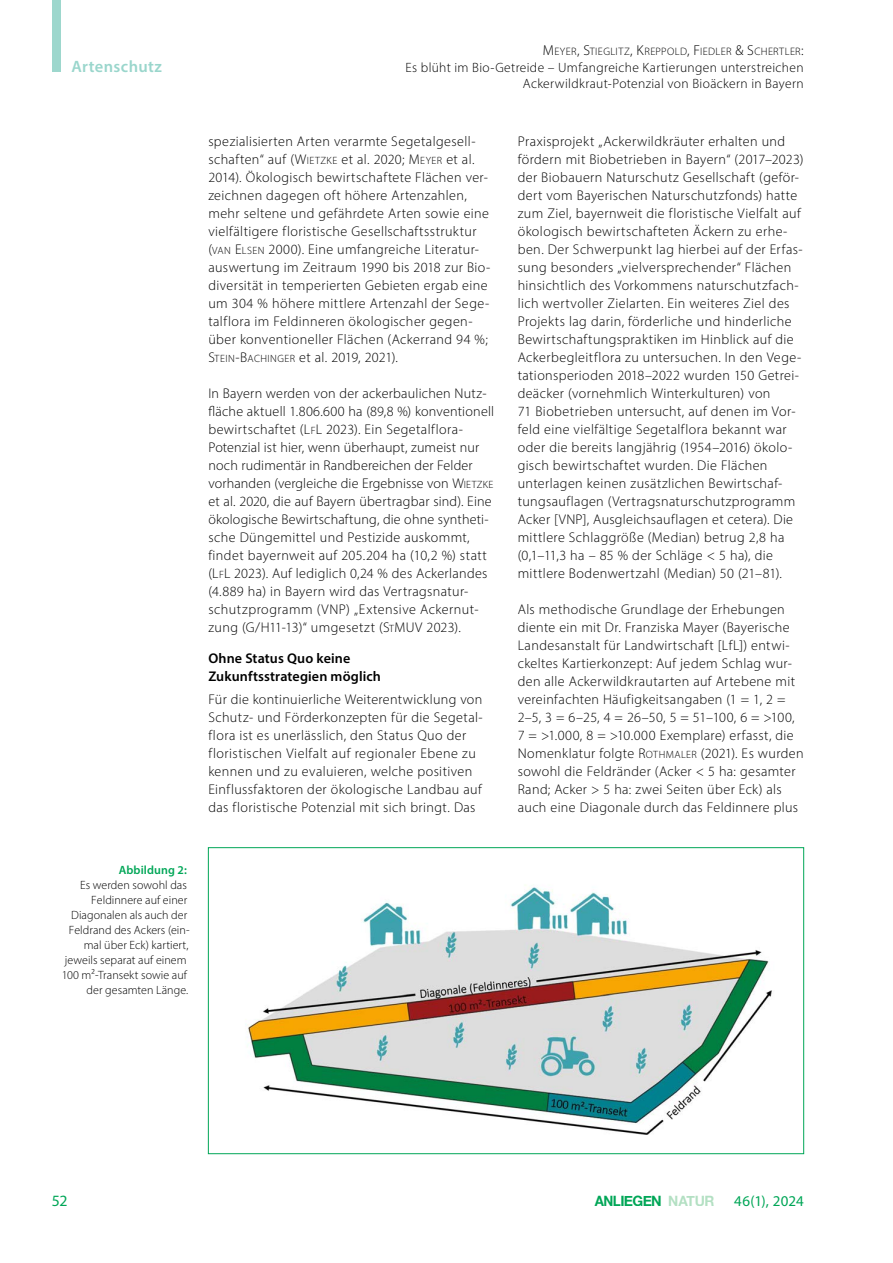
<style>
.page{position:relative;width:893px;height:1263px;background:#fff}
.page>*{position:absolute;margin:0;border:0;box-sizing:border-box;transform-origin:0 0}
.t1{font:600 16.5px "Myriad Pro";letter-spacing:.02em;color:#9ad6cc}
.t2{font:15.75px "Myriad Pro";color:#00a657}
.t3{font:15px "Myriad Pro";letter-spacing:.005em;color:#00a657}
.t4{font:700 14.25px "Helvetica Neue";letter-spacing:-.035em;color:#00a657;scale:.94 1}
.P__Fließtext_2Sp{font:300 14.1px/18px "Myriad Pro";letter-spacing:.025em;color:#000}
.H1__Headline_Fliess{font:600 14.1px/18px "Myriad Pro";letter-spacing:.01em;color:#000}
.t5{font:300 13.5px/16.8px "Myriad Pro";letter-spacing:.025em;color:#000;text-align:right}
.Bildlegende_rechtsbü{font:300 12px/15px "Myriad Pro";letter-spacing:.005em;color:#000;text-align:right}
.Bildlegende_headline{font:600 12px "Myriad Pro";letter-spacing:.01em;color:#00a657}
.t6{font:300 10.8px "Myriad Pro";letter-spacing:.035em;color:#000}
.s1{font-size:14.4px}
.s2{font-style:inherit}
.s3{font-size:10.65px}
.s4{color:rgb(104 193 135/.5)}
</style>
<div class="page">
<div style="left:52px;top:0;width:8px;height:71px;background:#9ad6cc"></div>
<img style="left:245px;top:885px;width:527px;height:249px">
<p class="t1" style="left:71px;top:55px;width:92px">Artenschutz</p>
<p class="t6" style="left:543px;top:45px;width:262px"><span class="s1">M</span>EYER<span class="s1">, S</span>TIEGLITZ<span class="s1">, K</span>REPPOLD<span class="s1">, F</span>IEDLER <span class="s1">&amp; S</span>CHERTLER<span class="s1">:</span></p>
<p class="t5" style="left:405px;top:58px;width:400px">Es blüht im Bio-Getreide – Umfangreiche Kartierungen unterstreichen<br>Ackerwildkraut-Potenzial von Bioäckern in Bayern</p>
<p class="P__Fließtext_2Sp" style="left:208px;top:132px;width:284px">spezialisierten Arten verarmte Segetalgesell&shy;schaften“ auf (<span class="s2">W</span><span class="s3">IETZKE</span> et al. 2020; <span class="s2">M</span><span class="s3">EYER</span> et al.<br>2014). Ökologisch bewirtschaftete Flächen ver&shy;zeichnen dagegen oft höhere Artenzahlen, mehr seltene und gefährdete Arten sowie eine vielfältigere floristische Gesellschaftsstruktur (<span class="s3">VAN</span> <span class="s2">E</span> <span class="s3">LSEN</span> 2000). Eine umfangreiche Literatur&shy;auswertung im Zeitraum 1990 bis 2018 zur Bio&shy;diversität in temperierten Gebieten ergab eine um 304 % höhere mittlere Artenzahl der Sege&shy;talflora im Feldinneren ökologischer gegen&shy;über konventioneller Flächen (Ackerrand 94 %; <span class="s2">S</span><span class="s3">TEIN</span><span class="s2">-B</span><span class="s3">ACHINGER</span> et al. 2019, 2021).</p>
<p class="P__Fließtext_2Sp" style="left:208px;top:384px;width:287px">In Bayern werden von der ackerbaulichen Nutz&shy;fläche aktuell 1.806.600 ha (89,8 %) konventionell bewirtschaftet (<span class="s2">L</span><span class="s3">F</span><span class="s2">L</span> 2023). Ein Segetalflora-- Potenzial ist hier, wenn überhaupt, zumeist nur noch rudimentär in Randbereichen der Felder vorhanden (vergleiche die Ergebnisse von <span class="s2">W</span><span class="s3">IETZKE </span>et al. 2020, die auf Bayern übertragbar sind). Eine ökologische Bewirtschaftung, die ohne syntheti&shy;sche Düngemittel und Pestizide auskommt, findet bayernweit auf 205.204 ha (10,2 %) statt (<span class="s2">L</span><span class="s3">F</span><span class="s2">L</span> 2023). Auf lediglich 0,24 % des Ackerlandes (4.889 ha) in Bayern wird das Vertragsnatur&shy;schutzprogramm (VNP) „Extensive Ackernut&shy;zung (G/H11-13)“ umgesetzt (<span class="s2">S</span><span class="s3">T</span><span class="s2">MUV</span> 2023).</p>
<h1 class="H1__Headline_Fliess" style="left:208px;top:649px;width:174px">Ohne Status Quo keine<br>Zukunftsstrategien möglich</h1>
<p class="P__Fließtext_2Sp" style="left:208px;top:690px;width:276px">Für die kontinuierliche Weiterentwicklung von Schutz- und Förderkonzepten für die Segetal&shy;flora ist es unerlässlich, den Status Quo der floristischen Vielfalt auf regionaler Ebene zu kennen und zu evaluieren, welche positiven Einflussfaktoren der ökologische Landbau auf das floristische Potenzial mit sich bringt. Das</p>
<p class="P__Fließtext_2Sp" style="left:518px;top:132px;width:287px">Praxisprojekt „Ackerwildkräuter erhalten und fördern mit Biobetrieben in Bayern“ (2017–2023) der Biobauern Naturschutz Gesellschaft (geför&shy;dert vom Bayerischen Naturschutzfonds) hatte zum Ziel, bayernweit die floristische Vielfalt auf ökologisch bewirtschafteten Äckern zu erhe&shy;ben. Der Schwerpunkt lag hierbei auf der Erfas&shy;sung besonders „vielversprechender“ Flächen hinsichtlich des Vorkommens naturschutzfach&shy;lich wertvoller Zielarten. Ein weiteres Ziel des Projekts lag darin, förderliche und hinderliche Bewirtschaftungspraktiken im Hinblick auf die Ackerbegleitflora zu untersuchen. In den Vege&shy;tationsperioden 2018–2022 wurden 150 Getrei&shy;deäcker (vornehmlich Winterkulturen) von<br>71 Biobetrieben untersucht, auf denen im Vor&shy;feld eine vielfältige Segetalflora bekannt war oder die bereits langjährig (1954–2016) ökolo&shy;gisch bewirtschaftet wurden. Die Flächen unterlagen keinen zusätzlichen Bewirtschaf&shy;tungsauflagen (Vertragsnaturschutzprogramm Acker [VNP], Ausgleichsauflagen et cetera). Die mittlere Schlaggröße (Median) betrug 2,8 ha (0,1–11,3 ha – 85 % der Schläge &lt; 5 ha), die mittlere Bodenwertzahl (Median) 50 (21–81).</p>
<p class="P__Fließtext_2Sp" style="left:518px;top:600px;width:287px">Als methodische Grundlage der Erhebungen diente ein mit Dr. Franziska Mayer (Bayerische Landesanstalt für Landwirtschaft [LfL]) entwi&shy;ckeltes Kartierkonzept: Auf jedem Schlag wur&shy;den alle Ackerwildkrautarten auf Artebene mit vereinfachten Häufigkeitsangaben (1 = 1, 2 = 2–5, 3 = 6–25, 4 = 26–50, 5 = 51–100, 6 = &gt;100, 7 = &gt;1.000, 8 = &gt;10.000 Exemplare) erfasst, die Nomenklatur folgte <span class="s2">R</span><span class="s3">OTHMALER</span> (2021). Es wurden sowohl die Feldränder (Acker &lt; 5 ha: gesamter Rand; Acker &gt; 5 ha: zwei Seiten über Eck) als auch eine Diagonale durch das Feldinnere plus</p>
<p class="Bildlegende_headline" style="left:119px;top:862px;width:70px">Abbildung 2:</p>
<p class="Bildlegende_rechtsbü" style="left:62px;top:877px;width:129px">Es werden sowohl das<br>Feldinnere auf einer<br>Diagonalen als auch der<br>Feldrand des Ackers (ein&shy;mal über Eck) kartiert, jeweils separat auf einem<br>100 m²-Transekt sowie auf der gesamten Länge.</p>
<p class="t4" style="left:595px;top:1189px;width:129px">ANLIEGEN <span class="s4">NATUR</span></p>
<p class="t2" style="left:52px;top:1191px;width:17px">52</p>
<p class="t3" style="left:734px;top:1191px;width:71px">46(1), 2024</p>
</div>
